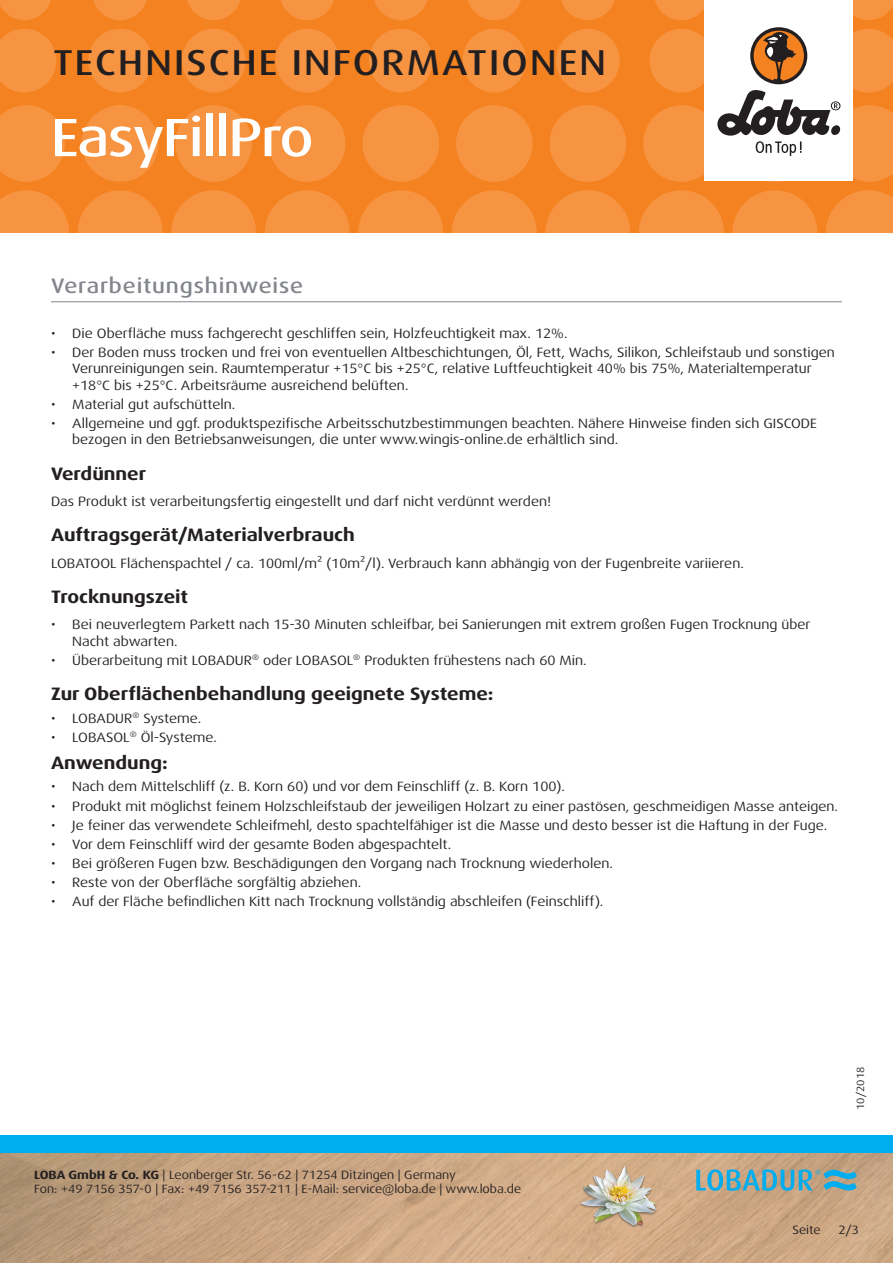
<style>
.page{position:relative;width:893px;height:1263px;background:#fff}
.page>*{position:absolute;margin:0;border:0;box-sizing:border-box;transform-origin:0 0}
.t1{font:500 expanded 54px "Dax Pro";letter-spacing:-.025em;color:#fff}
.t2{font:500 expanded 36px "Dax Pro";letter-spacing:.06em;color:#231f20}
.Titel_grau{font:500 expanded 21px "Dax Pro";letter-spacing:.04em;color:#82858b}
.t3{font:700 expanded 18px "Dax Pro";color:#231f20}
.Text{font:expanded 13.5px/16.2px "Dax Pro";color:#231f20}
.t4{font:expanded 12px/14.4px "Dax Pro";color:#231f20}
.t5{font:expanded 10.5px "Dax Pro";color:#231f20}
.s1{font-weight:700}
</style>
<div class="page">
<div style="left:0;top:0;width:893px;height:233px;background:#f58220"></div>
<svg style="left:0;top:190px;width:69px;height:43px"></svg>
<svg style="left:78px;top:190px;width:85px;height:85px;fill:#f69441"></svg>
<svg style="left:171px;top:190px;width:85px;height:85px;fill:#f69441"></svg>
<svg style="left:265px;top:190px;width:85px;height:85px;fill:#f69441"></svg>
<svg style="left:358px;top:190px;width:85px;height:85px;fill:#f69441"></svg>
<svg style="left:545px;top:190px;width:85px;height:85px;fill:#f69441"></svg>
<svg style="left:452px;top:190px;width:85px;height:85px;fill:#f69441"></svg>
<svg style="left:732px;top:190px;width:85px;height:85px;fill:#f69441"></svg>
<svg style="left:639px;top:190px;width:85px;height:85px;fill:#f69441"></svg>
<svg style="left:826px;top:190px;width:67px;height:43px"></svg>
<svg style="left:0;top:105px;width:65px;height:77px"></svg>
<svg style="left:82px;top:105px;width:76px;height:77px"></svg>
<svg style="left:175px;top:105px;width:77px;height:77px"></svg>
<svg style="left:269px;top:105px;width:76px;height:77px"></svg>
<svg style="left:456px;top:105px;width:77px;height:77px"></svg>
<svg style="left:362px;top:105px;width:77px;height:77px"></svg>
<svg style="left:550px;top:105px;width:76px;height:77px"></svg>
<svg style="left:0;top:29px;width:56px;height:63px"></svg>
<svg style="left:182px;top:29px;width:64px;height:63px"></svg>
<svg style="left:88px;top:29px;width:64px;height:63px"></svg>
<svg style="left:275px;top:29px;width:64px;height:63px"></svg>
<svg style="left:462px;top:29px;width:64px;height:63px"></svg>
<svg style="left:369px;top:29px;width:64px;height:63px"></svg>
<svg style="left:556px;top:29px;width:64px;height:63px"></svg>
<svg style="left:0;top:0;width:51px;height:20px"></svg>
<svg style="left:187px;top:0;width:53px;height:20px"></svg>
<svg style="left:468px;top:0;width:53px;height:20px"></svg>
<svg style="left:655px;top:0;width:49px;height:20px"></svg>
<svg style="left:93px;top:0;width:54px;height:20px"></svg>
<svg style="left:374px;top:0;width:54px;height:20px"></svg>
<svg style="left:281px;top:0;width:53px;height:20px"></svg>
<svg style="left:561px;top:0;width:54px;height:20px"></svg>
<svg style="left:853px;top:0;width:40px;height:20px"></svg>
<img style="left:0;top:1152px;width:893px;height:111px">
<div style="left:0;top:1135px;width:893px;height:17px;background:#00aeef"></div>
<div style="left:704px;top:0;width:149px;height:181px;background:#fff"></div>
<svg style="left:643px;top:28px;width:250px;height:154px"></svg>
<img style="left:578px;top:1161px;width:82px;height:81px">
<svg style="left:696px;top:1169px;width:161px;height:22px;background:#74a7ae"></svg>
<hr style="left:51px;top:301px;width:791px;height:1px;background:#82858b">
<h2 class="t2" style="left:53px;top:40px;width:554px">TECHNISCHE INFORMATIONEN</h2>
<p class="t1" style="left:51px;top:103px;width:264px">EasyFillPro</p>
<p class="Titel_grau" style="left:51px;top:272px;width:254px">Verarbeitungshinweise</p>
<p class="Text" style="left:51px;top:325px;width:518px">• Die Oberfläche muss fachgerecht geschliffen sein, Holzfeuchtigkeit max. 12%.</p>
<p class="Text" style="left:72px;top:345px;width:764px;text-indent:-21px">• Der Boden muss trocken und frei von eventuellen Altbeschichtungen, Öl, Fett, Wachs, Silikon, Schleifstaub und sonstigen<br>Verunreinigungen sein. Raumtemperatur +15°C bis +25°C, relative Luftfeuchtigkeit 40% bis 75%, Materialtemperatur +18°C bis +25°C. Arbeitsräume ausreichend belüften.</p>
<p class="Text" style="left:51px;top:396px;width:186px">• Material gut aufschütteln.</p>
<p class="Text" style="left:72px;top:415px;width:746px;text-indent:-21px">• Allgemeine und ggf. produktspezifische Arbeitsschutzbestimmungen beachten. Nähere Hinweise finden sich GISCODE bezogen in den Betriebsanweisungen, die unter www.wingis-online.de erhältlich sind.</p>
<p class="t3" style="left:51px;top:462px;width:97px">Verdünner</p>
<p class="Text" style="left:51px;top:493px;width:501px">Das Produkt ist verarbeitungsfertig eingestellt und darf nicht verdünnt werden!</p>
<p class="t3" style="left:51px;top:524px;width:305px">Auftragsgerät/Materialverbrauch</p>
<p class="Text" style="left:51px;top:555px;width:694px">LOBATOOL Flächenspachtel / ca. 100ml/m² (10m²/l). Verbrauch kann abhängig von der Fugenbreite variieren.</p>
<p class="t3" style="left:51px;top:585px;width:139px">Trocknungszeit</p>
<p class="Text" style="left:72px;top:617px;width:740px;text-indent:-21px">• Bei neuverlegtem Parkett nach 15-30 Minuten schleifbar, bei Sanierungen mit extrem großen Fugen Trocknung über<br>Nacht abwarten.</p>
<p class="Text" style="left:51px;top:652px;width:537px">• Überarbeitung mit LOBADUR<sup>®</sup> oder LOBASOL<sup>®</sup> Produkten frühestens nach 60 Min.</p>
<p class="t3" style="left:51px;top:682px;width:444px">Zur Oberflächenbehandlung geeignete Systeme:</p>
<p class="Text" style="left:51px;top:710px;width:152px">• LOBADUR<sup>®</sup> Systeme.</p>
<p class="Text" style="left:51px;top:729px;width:167px">• LOBASOL<sup>®</sup> Öl-Systeme.</p>
<p class="t3" style="left:51px;top:751px;width:118px">Anwendung:</p>
<p class="Text" style="left:51px;top:779px;width:515px">• Nach dem Mittelschliff (z. B. Korn 60) und vor dem Feinschliff (z. B. Korn 100).</p>
<p class="Text" style="left:51px;top:798px;width:788px">• Produkt mit möglichst feinem Holzschleifstaub der jeweiligen Holzart zu einer pastösen, geschmeidigen Masse anteigen.</p>
<p class="Text" style="left:51px;top:817px;width:778px">• Je feiner das verwendete Schleifmehl, desto spachtelfähiger ist die Masse und desto besser ist die Haftung in der Fuge.</p>
<p class="Text" style="left:51px;top:836px;width:402px">• Vor dem Feinschliff wird der gesamte Boden abgespachtelt.</p>
<p class="Text" style="left:51px;top:855px;width:563px">• Bei größeren Fugen bzw. Beschädigungen den Vorgang nach Trocknung wiederholen.</p>
<p class="Text" style="left:51px;top:875px;width:312px">• Reste von der Oberfläche sorgfältig abziehen.</p>
<p class="Text" style="left:51px;top:894px;width:554px">• Auf der Fläche befindlichen Kitt nach Trocknung vollständig abschleifen (Feinschliff).</p>
<p class="t4" style="left:34px;top:1167px;width:489px"><span class="s1">LOBA GmbH &amp; Co. KG</span> | Leonberger Str. 56-62 | 71254 Ditzingen | Germany<br>Fon: +49 7156 357-0 | Fax: +49 7156 357-211 | E-Mail: service@loba.de | www.loba.de</p>
<p class="t5" style="left:854px;top:1110px;width:45px;rotate:-90deg">10/2018</p>
<p class="t4" style="left:792px;top:1223px;width:30px">Seite</p>
<p class="t4" style="left:838px;top:1223px;width:22px">2/3</p>
</div>
